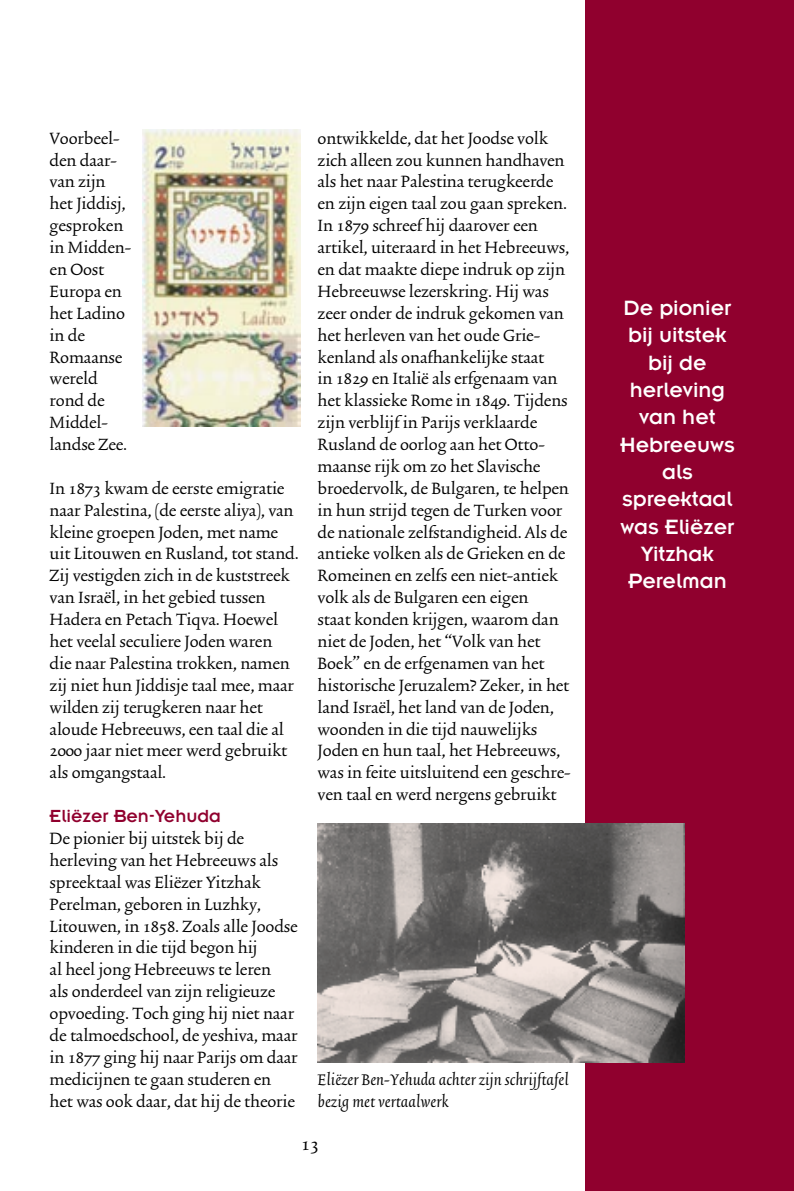
<style>
.page{position:relative;width:794px;height:1191px;background:#fff}
.page>*{position:absolute;margin:0;border:0;box-sizing:border-box;transform-origin:0 0}
.t1{font:22.75px/27.3px "Insignia";color:#fff;text-align:center}
.t2{font:21px "Trinite No 1 Rom Wid";color:#000}
.t3{font:19.25px/21.9px "Trinite No 2 Rom Wid";letter-spacing:-.005em;color:#000}
.t4{font:italic 19.25px/21.9px "Trinite No 2";letter-spacing:.005em;color:#000}
.t5{font:19.25px "Insignia";color:#90002e}
</style>
<div class="page">
<div style="left:585px;top:0;width:209px;height:1191px;background:#90002e"></div>
<img style="left:143px;top:129px;width:158px;height:297px">
<img style="left:317px;top:823px;width:368px;height:239px">
<p class="t3" style="left:50px;top:128px;width:83px">Voorbeel&shy;den daar&shy;van zijn het Jiddisj, gesproken in Midden&shy;en Oost<br>Europa en het Ladino in de<br>Romaanse wereld rond de<br>Middel&shy;landse Zee.</p>
<p class="t3" style="left:50px;top:478px;width:251px">In 1873 kwam de eerste emigratie naar Palestina, (de eerste aliya), van kleine groepen Joden, met name uit Litouwen en Rusland, tot stand.<br>Zij vestigden zich in de kuststreek van Israël, in het gebied tussen<br>Hadera en Petach Tiqva. Hoewel het veelal seculiere Joden waren die naar Palestina trokken, namen zij niet hun Jiddisje taal mee, maar wilden zij terugkeren naar het aloude Hebreeuws, een taal die al<br>2000 jaar niet meer werd gebruikt als omgangstaal.</p>
<p class="t5" style="left:50px;top:806px;width:173px">Eliëzer Ben-Yehuda</p>
<p class="t3" style="left:50px;top:828px;width:249px">De pionier bij uitstek bij de herleving van het Hebreeuws als spreektaal was Eliëzer Yitzhak<br>Perelman, geboren in Luzhky,<br>Litouwen, in 1858. Zoals alle Joodse kinderen in die tijd begon hij<br>al heel jong Hebreeuws te leren<br>als onderdeel van zijn religieuze opvoeding. Toch ging hij niet naar de talmoedschool, de yeshiva, maar in 1877 ging hij naar Parijs om daar medicijnen te gaan studeren en het was ook daar, dat hij de theorie</p>
<p class="t3" style="left:317px;top:128px;width:254px">ontwikkelde, dat het Joodse volk zich alleen zou kunnen handhaven als het naar Palestina terugkeerde en zijn eigen taal zou gaan spreken.<br>In 1879 schreef hij daarover een artikel, uiteraard in het Hebreeuws, en dat maakte diepe indruk op zijn Hebreeuwse lezerskring. Hij was zeer onder de indruk gekomen van het herleven van het oude Grie&shy;kenland als onafhankelijke staat<br>in 1829 en Italië als erfgenaam van het klassieke Rome in 1849. Tijdens zijn verblijf in Parijs verklaarde Rusland de oorlog aan het Otto&shy;maanse rijk om zo het Slavische broedervolk, de Bulgaren, te helpen in hun strijd tegen de Turken voor de nationale zelfstandigheid. Als de antieke volken als de Grieken en de Romeinen en zelfs een niet-antiek volk als de Bulgaren een eigen<br>staat konden krijgen, waarom dan niet de Joden, het “Volk van het Boek” en de erfgenamen van het historische Jeruzalem? Zeker, in het land Israël, het land van de Joden, woonden in die tijd nauwelijks Joden en hun taal, het Hebreeuws, was in feite uitsluitend een geschre&shy;ven taal en werd nergens gebruikt</p>
<p class="t4" style="left:317px;top:1069px;width:252px">Eliëzer Ben-Yehuda achter zijn schrijftafel bezig met vertaalwerk</p>
<p class="t2" style="left:301px;top:1134px;width:19px">13</p>
<p class="t1" style="left:620px;top:294px;width:116px">De pionier bij uitstek bij de herleving van het<br>Hebreeuws als spreektaal was Eliëzer<br>Yitzhak<br>Perelman</p>
</div>
